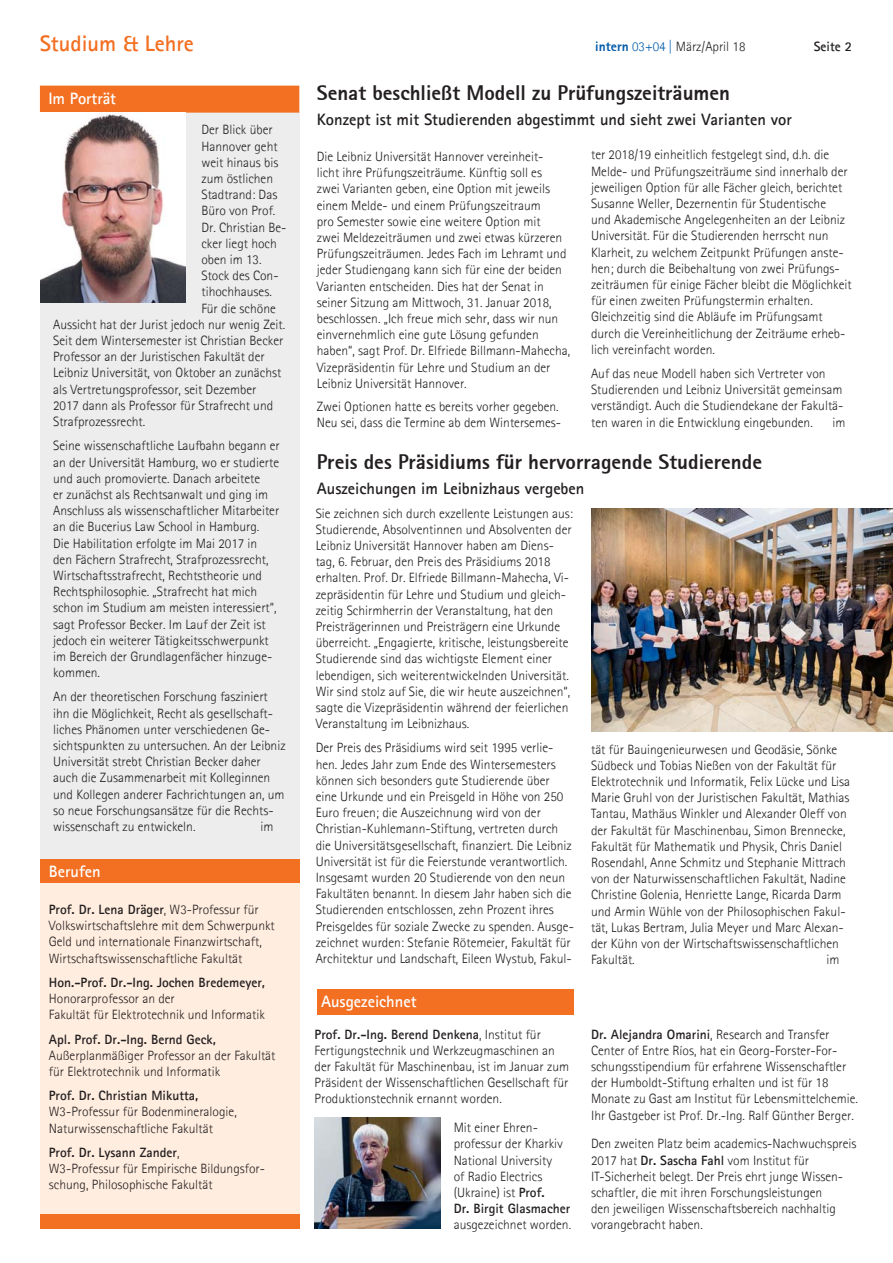
<style>
.page{position:relative;width:893px;height:1263px;background:#fff}
.page>*{position:absolute;margin:0;border:0;box-sizing:border-box;transform-origin:0 0}
.t1{font:700 22.5px "Agfa Rotis Sans Serif";color:#f36f21}
.t2{font:800 21px "Agfa Rotis Sans Serif";color:#231f20}
.t3{font:700 16.5px "Agfa Rotis Sans Serif";color:#231f20}
.t4{font:700 16.5px "Agfa Rotis Sans Serif";color:#fff}
.t5{font:300 13.5px/16.2px "Agfa Rotis Sans Serif";color:#231f20}
.t6{font:700 13.5px "Agfa Rotis Sans Serif";color:#231f20}
.s1{font-weight:800;color:#005aaa}
.s2{color:#005aaa}
.s3{font-weight:700}
</style>
<div class="page">
<div style="left:40px;top:879px;width:260px;height:350px;background:#ffeddf"></div>
<div style="left:40px;top:112px;width:260px;height:749px;background:#ededee"></div>
<div style="left:40px;top:86px;width:259px;height:27px;background:#f36f21"></div>
<div style="left:40px;top:1214px;width:260px;height:15px;background:#f36f21"></div>
<div style="left:40px;top:859px;width:260px;height:23px;background:#f36f21"></div>
<div style="left:317px;top:990px;width:257px;height:25px;background:#f36f21"></div>
<img style="left:40px;top:113px;width:146px;height:189px">
<img style="left:315px;top:1117px;width:126px;height:112px">
<img style="left:591px;top:508px;width:302px;height:223px">
<h1 class="t1" style="left:40px;top:29px;width:156px">Studium &amp; Lehre</h1>
<p class="t5" style="left:595px;top:38px;width:152px"><span class="s1">intern</span> <span class="s2">03+04 |</span> März/April 18</p>
<p class="t6" style="left:814px;top:38px;width:40px">Seite 2</p>
<h2 class="t2" style="left:317px;top:80px;width:415px">Senat beschließt Modell zu Prüfungszeiträumen</h2>
<p class="t3" style="left:317px;top:109px;width:477px">Konzept ist mit Studierenden abgestimmt und sieht zwei Varianten vor</p>
<p class="t4" style="left:48px;top:88px;width:69px">Im Porträt</p>
<p class="t5" style="left:201px;top:122px;width:73px">Der Blick über</p>
<p class="t5" style="left:201px;top:138px;width:78px">Hannover geht</p>
<p class="t5" style="left:201px;top:154px;width:78px">weit hinaus bis</p>
<p class="t5" style="left:201px;top:170px;width:73px">zum östlichen</p>
<p class="t5" style="left:201px;top:186px;width:77px">Stadtrand: Das</p>
<p class="t5" style="left:201px;top:203px;width:75px">Büro von Prof.</p>
<p class="t5" style="left:201px;top:219px;width:87px">Dr. Christian Be-</p>
<p class="t5" style="left:201px;top:235px;width:77px">cker liegt hoch</p>
<p class="t5" style="left:201px;top:251px;width:62px">oben im 13.</p>
<p class="t5" style="left:201px;top:267px;width:79px">Stock des Con-</p>
<p class="t5" style="left:201px;top:284px;width:72px">tihochhauses.</p>
<p class="t5" style="left:201px;top:300px;width:76px">Für die schöne</p>
<p class="t5" style="left:53px;top:316px;width:234px">Aussicht hat der Jurist jedoch nur wenig Zeit.</p>
<p class="t5" style="left:53px;top:332px;width:232px">Seit dem Wintersemester ist Christian Becker</p>
<p class="t5" style="left:53px;top:348px;width:213px">Professor an der Juristischen Fakultät der</p>
<p class="t5" style="left:53px;top:365px;width:230px">Leibniz Universität, von Oktober an zunächst</p>
<p class="t5" style="left:53px;top:381px;width:205px">als Vertretungsprofessor, seit Dezember</p>
<p class="t5" style="left:53px;top:397px;width:222px">2017 dann als Professor für Strafrecht und</p>
<p class="t5" style="left:53px;top:413px;width:94px">Strafprozessrecht.</p>
<p class="t5" style="left:53px;top:438px;width:228px">Seine wissenschaftliche Laufbahn begann er an der Universität Hamburg, wo er studierte und auch promovierte. Danach arbeitete<br>er zunächst als Rechtsanwalt und ging im Anschluss als wissenschaftlicher Mitarbeiter an die Bucerius Law School in Hamburg.<br>Die Habilitation erfolgte im Mai 2017 in<br>den Fächern Strafrecht, Strafprozessrecht, Wirtschaftsstrafrecht, Rechtstheorie und Rechtsphilosophie. „Strafrecht hat mich schon im Studium am meisten interessiert“, sagt Professor Becker. Im Lauf der Zeit ist jedoch ein weiterer Tätigkeitsschwerpunkt im Bereich der Grundlagenfächer hinzuge&shy;kommen.</p>
<p class="t5" style="left:53px;top:689px;width:234px">An der theoretischen Forschung fasziniert ihn die Möglichkeit, Recht als gesellschaft&shy;liches Phänomen unter verschiedenen Ge&shy;sichtspunkten zu untersuchen. An der Leibniz Universität strebt Christian Becker daher auch die Zusammenarbeit mit Kolleginnen und Kollegen anderer Fachrichtungen an, um so neue Forschungsansätze für die Rechts&shy;wissenschaft zu entwickeln.</p>
<p class="t5" style="left:591px;top:147px;width:262px">ter 2018/19 einheitlich festgelegt sind, d.h. die Melde- und Prüfungszeiträume sind innerhalb der jeweiligen Option für alle Fächer gleich, berichtet Susanne Weller, Dezernentin für Studentische<br>und Akademische Angelegenheiten an der Leibniz Universität. Für die Studierenden herrscht nun Klarheit, zu welchem Zeitpunkt Prüfungen anste&shy;hen; durch die Beibehaltung von zwei Prüfungs&shy;zeiträumen für einige Fächer bleibt die Möglichkeit für einen zweiten Prüfungstermin erhalten.<br>Gleichzeitig sind die Abläufe im Prüfungsamt durch die Vereinheitlichung der Zeiträume erheb&shy;lich vereinfacht worden.</p>
<p class="t5" style="left:591px;top:365px;width:254px">Auf das neue Modell haben sich Vertreter von Studierenden und Leibniz Universität gemeinsam verständigt. Auch die Studiendekane der Fakultä&shy;ten waren in die Entwicklung eingebunden.</p>
<p class="t5" style="left:317px;top:148px;width:255px">Die Leibniz Universität Hannover vereinheit-<br>licht ihre Prüfungszeiträume. Künftig soll es<br>zwei Varianten geben, eine Option mit jeweils einem Melde- und einem Prüfungszeitraum<br>pro Semester sowie eine weitere Option mit<br>zwei Meldezeiträumen und zwei etwas kürzeren Prüfungszeiträumen. Jedes Fach im Lehramt und jeder Studiengang kann sich für eine der beiden Varianten entscheiden. Dies hat der Senat in seiner Sitzung am Mittwoch, 31. Januar 2018, beschlossen. „Ich freue mich sehr, dass wir nun einvernehmlich eine gute Lösung gefunden haben“, sagt Prof. Dr. Elfriede Billmann-Mahecha, Vizepräsidentin für Lehre und Studium an der Leibniz Universität Hannover.</p>
<p class="t5" style="left:317px;top:398px;width:246px">Zwei Optionen hatte es bereits vorher gegeben.<br>Neu sei, dass die Termine ab dem Wintersemes-</p>
<p class="t5" style="left:832px;top:414px;width:15px">im</p>
<h2 class="t2" style="left:317px;top:448px;width:447px">Preis des Präsidiums für hervorragende Studierende</h2>
<p class="t3" style="left:317px;top:478px;width:269px">Auszeichungen im Leibnizhaus vergeben</p>
<p class="t5" style="left:316px;top:505px;width:259px">Sie zeichnen sich durch exzellente Leistungen aus:<br>Studierende, Absolventinnen und Absolventen der Leibniz Universität Hannover haben am Diens&shy;tag, 6. Februar, den Preis des Präsidiums 2018 erhalten. Prof. Dr. Elfriede Billmann-Mahecha, Vi&shy;zepräsidentin für Lehre und Studium und gleich&shy;zeitig Schirmherrin der Veranstaltung, hat den Preisträgerinnen und Preisträgern eine Urkunde überreicht. „Engagierte, kritische, leistungsbereite Studierende sind das wichtigste Element einer lebendigen, sich weiterentwickelnden Universität.<br>Wir sind stolz auf Sie, die wir heute auszeichnen“, sagte die Vizepräsidentin während der feierlichen Veranstaltung im Leibnizhaus.</p>
<p class="t5" style="left:316px;top:740px;width:260px">Der Preis des Präsidiums wird seit 1995 verlie&shy;hen. Jedes Jahr zum Ende des Wintersemesters können sich besonders gute Studierende über eine Urkunde und ein Preisgeld in Höhe von 250<br>Euro freuen; die Auszeichnung wird von der Christian-Kuhlemann-Stiftung, vertreten durch die Universitätsgesellschaft, finanziert. Die Leibniz Universität ist für die Feierstunde verantwortlich.<br>Insgesamt wurden 20 Studierende von den neun Fakultäten benannt. In diesem Jahr haben sich die Studierenden entschlossen, zehn Prozent ihres Preisgeldes für soziale Zwecke zu spenden. Ausge&shy;zeichnet wurden: Stefanie Rötemeier, Fakultät für Architektur und Landschaft, Eileen Wystub, Fakul-</p>
<p class="t5" style="left:591px;top:741px;width:261px">tät für Bauingenieurwesen und Geodäsie, Sönke Südbeck und Tobias Nießen von der Fakultät für Elektrotechnik und Informatik, Felix Lücke und Lisa Marie Gruhl von der Juristischen Fakultät, Mathias Tantau, Mathäus Winkler und Alexander Oleff von der Fakultät für Maschinenbau, Simon Brennecke, Fakultät für Mathematik und Physik, Chris Daniel Rosendahl, Anne Schmitz und Stephanie Mittrach von der Naturwissenschaftlichen Fakultät, Nadine Christine Golenia, Henriette Lange, Ricarda Darm und Armin Wühle von der Philosophischen Fakul&shy;tät, Lukas Bertram, Julia Meyer und Marc Alexan&shy;der Kühn von der Wirtschaftswissenschaftlichen Fakultät.</p>
<p class="t5" style="left:261px;top:818px;width:14px">im</p>
<p class="t4" style="left:49px;top:861px;width:53px">Berufen</p>
<p class="t5" style="left:49px;top:901px;width:227px"><span class="s3">Prof. Dr. Lena Dräger</span>, W3-Professur für Volkswirtschaftslehre mit dem Schwerpunkt Geld und internationale Finanzwirtschaft, Wirtschaftswissenschaftliche Fakultät</p>
<p class="t6" style="left:49px;top:974px;width:217px">Hon.-Prof. Dr.-Ing. Jochen Bredemeyer,</p>
<p class="t5" style="left:49px;top:990px;width:217px">Honorarprofessor an der<br>Fakultät für Elektrotechnik und Informatik</p>
<p class="t6" style="left:49px;top:1030px;width:168px">Apl. Prof. Dr.-Ing. Bernd Geck,</p>
<p class="t5" style="left:49px;top:1047px;width:228px">Außerplanmäßiger Professor an der Fakultät für Elektrotechnik und Informatik</p>
<p class="t6" style="left:49px;top:1087px;width:151px">Prof. Dr. Christian Mikutta,</p>
<p class="t5" style="left:49px;top:1104px;width:189px">W3-Professur für Bodenmineralogie,<br>Naturwissenschaftliche Fakultät</p>
<p class="t5" style="left:49px;top:1144px;width:218px"><span class="s3">Prof. Dr. Lysann Zander</span>,<br>W3-Professur für Empirische Bildungsfor&shy;schung, Philosophische Fakultät</p>
<p class="t5" style="left:826px;top:951px;width:14px">im</p>
<p class="t4" style="left:321px;top:991px;width:97px">Ausgezeichnet</p>
<p class="t5" style="left:315px;top:1026px;width:256px"><span class="s3">Prof. Dr.-Ing. Berend Denkena</span>, Institut für Fertigungstechnik und Werkzeugmaschinen an der Fakultät für Maschinenbau, ist im Januar zum Präsident der Wissenschaftlichen Gesellschaft für Produktionstechnik ernannt worden.</p>
<p class="t5" style="left:454px;top:1120px;width:118px">Mit einer Ehren&shy;professur der Kharkiv<br>National University<br>of Radio Electrics (Ukraine) ist <span class="s3">Prof.<br>Dr. Birgit Glasmacher</span></p>
<p class="t5" style="left:454px;top:1217px;width:119px">ausgezeichnet worden.</p>
<p class="t5" style="left:591px;top:1026px;width:268px"><span class="s3">Dr. Alejandra Omarini</span>, Research and Transfer Center of Entre Ríos, hat ein Georg-Forster-For&shy;schungsstipendium für erfahrene Wissenschaftler der Humboldt-Stiftung erhalten und ist für 18<br>Monate zu Gast am Institut für Lebensmittelchemie.<br>Ihr Gastgeber ist Prof. Dr.-Ing. Ralf Günther Berger.</p>
<p class="t5" style="left:591px;top:1136px;width:267px">Den zweiten Platz beim academics-Nachwuchspreis 2017 hat <span class="s3">Dr. Sascha Fahl</span> vom Institut für IT-Sicherheit belegt. Der Preis ehrt junge Wissen&shy;schaftler, die mit ihren Forschungsleistungen<br>den jeweiligen Wissenschaftsbereich nachhaltig vorangebracht haben.</p>
</div>
